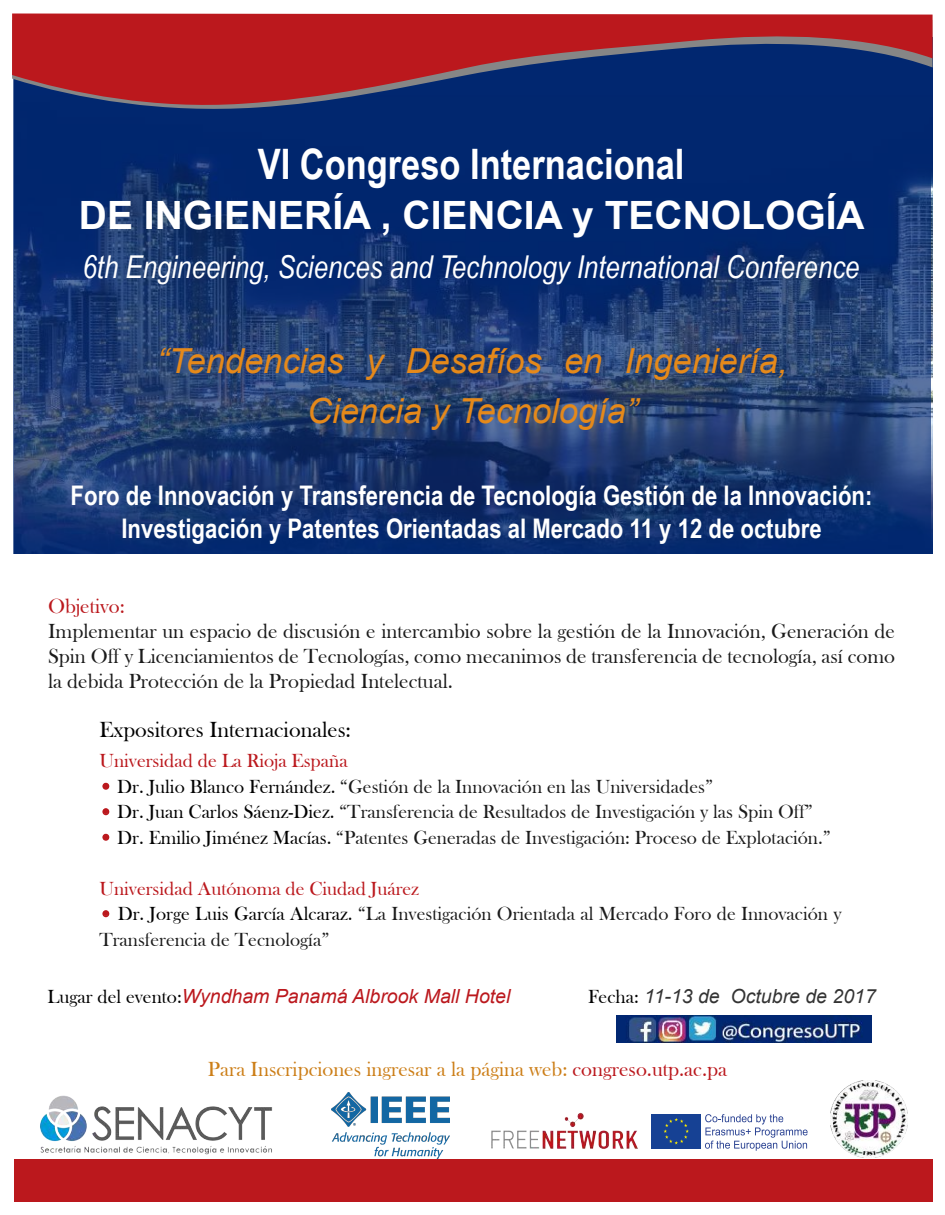
<style>
.page{position:relative;width:945px;height:1215px;background:#fff}
.page>*{position:absolute;margin:0;border:0;box-sizing:border-box;transform-origin:0 0}
.t1{font:700 42px "Arial Narrow";color:#fff}
.t2{font:700 39px "Arial";color:#fff}
.t3{font:italic 34.5px/49.5px "Arial";color:#e5891a;text-align:center}
.t4{font:italic 31.5px "Arial Narrow";color:#fff}
.t5{font:700 27px/33px "Arial Narrow";color:#fff;text-align:center}
.t6{font:22.5px "Bask Old Face";color:#000}
.t7{font:21px/25.2px "Bask Old Face";color:rgb(0 0 0/.9);text-align:justify}
.t8{font:21px "Bask Old Face";color:#cc7e17}
.t9{font:21px "Bask Old Face";color:#bb181d}
.t10{font:19.5px/25.5px "Bask Old Face";color:rgb(0 0 0/.9)}
.t11{font:19.5px "Bask Old Face";color:#bb181d}
.t12{font:italic 19.5px "Arial";color:#bb181d}
.t13{font:italic 19.5px "Arial";color:rgb(0 0 0/.8)}
.s1{color:#bb181d}
.s2{color:#000}
.s3{font-family:"Bask Old Face";font-style:normal;color:#000}
</style>
<div class="page">
<img style="left:830px;top:1080px;width:78px;height:78px">
<img style="left:491px;top:1112px;width:147px;height:37px">
<div style="left:652px;top:1114px;width:49px;height:35px;background:#164194"></div>
<svg style="left:664px;top:1118px;width:25px;height:26px"></svg>
<svg style="left:705px;top:1114px;width:103px;height:37px"></svg>
<img style="left:332px;top:1092px;width:117px;height:66px">
<img style="left:40px;top:1095px;width:233px;height:60px">
<div style="left:14px;top:1159px;width:918px;height:43px;background:#bb181d"></div>
<svg style="left:14px;top:113px;width:918px;height:441px;background:#143470"></svg>
<img style="left:617px;top:1015px;width:255px;height:27px">
<hr style="left:13px;top:109px;width:920px;height:4px;background:#01276f">
<svg style="left:12px;top:14px;width:921px;height:95px;background:#762441"></svg>
<svg style="left:102px;top:782px;width:8px;height:8px"></svg>
<svg style="left:102px;top:808px;width:8px;height:8px"></svg>
<svg style="left:102px;top:833px;width:8px;height:8px"></svg>
<svg style="left:102px;top:910px;width:8px;height:8px"></svg>
<h1 class="t1" style="left:258px;top:133px;width:428px">VI Congreso Internacional</h1>
<h2 class="t2" style="left:79px;top:188px;width:787px">DE INGIENERÍA , CIENCIA y TECNOLOGÍA</h2>
<h3 class="t4" style="left:83px;top:245px;width:779px">6th Engineering, Sciences and Technology International Conference</h3>
<h3 class="t3" style="left:157px;top:337px;width:632px">“Tendencias y Desafíos en Ingeniería,<br>Ciencia y Tecnología”</h3>
<h3 class="t5" style="left:71px;top:478px;width:803px">Foro de Innovación y Transferencia de Tecnología Gestión de la Innovación:<br>Investigación y Patentes Orientadas al Mercado 11 y 12 de octubre</h3>
<p class="t9" style="left:48px;top:594px;width:78px">Objetivo:</p>
<p class="t7" style="left:48px;top:619px;width:849px">Implementar un espacio de discusión e intercambio sobre la gestión de la Innovación, Generación de Spin Off y Licenciamientos de Tecnologías, como mecanimos de transferencia de tecnología, así como la debida Protección de la Propiedad Intelectual.</p>
<p class="t6" style="left:99px;top:718px;width:253px">Expositores Internacionales:</p>
<p class="t11" style="left:99px;top:750px;width:250px">Universidad de La Rioja España</p>
<p class="t10" style="left:99px;top:774px;width:615px"><span class="s1">•</span> <span class="s2">Dr. Julio Blanco Fernández.</span> “Gestión de la Innovación en las Universidades”</p>
<p class="t10" style="left:99px;top:800px;width:715px"><span class="s1">•</span> <span class="s2">Dr. Juan Carlos Sáenz-Diez.</span> “Transferencia de Resultados de Investigación y las Spin Off”</p>
<p class="t10" style="left:99px;top:825px;width:733px"><span class="s1">•</span> <span class="s2">Dr. Emilio Jiménez Macías.</span> “Patentes Generadas de Investigación: Proceso de Explotación.”</p>
<p class="t11" style="left:99px;top:878px;width:321px">Universidad Autónoma de Ciudad Juárez</p>
<p class="t10" style="left:99px;top:902px;width:744px"><span class="s1">•</span> <span class="s2">Dr. Jorge Luis García Alcaraz.</span> “La Investigación Orientada al Mercado Foro de Innovación y<br>Transferencia de Tecnología”</p>
<p class="t12" style="left:48px;top:984px;width:464px"><span class="s3">Lugar del evento:</span>Wyndham Panamá Albrook Mall Hotel</p>
<p class="t13" style="left:588px;top:984px;width:289px"><span class="s3">Fecha:</span> 11-13 de Octubre de 2017</p>
<p class="t8" style="left:208px;top:1058px;width:521px">Para Inscripciones ingresar a la página web: <span class="s1">congreso.utp.ac.pa</span></p>
</div>
